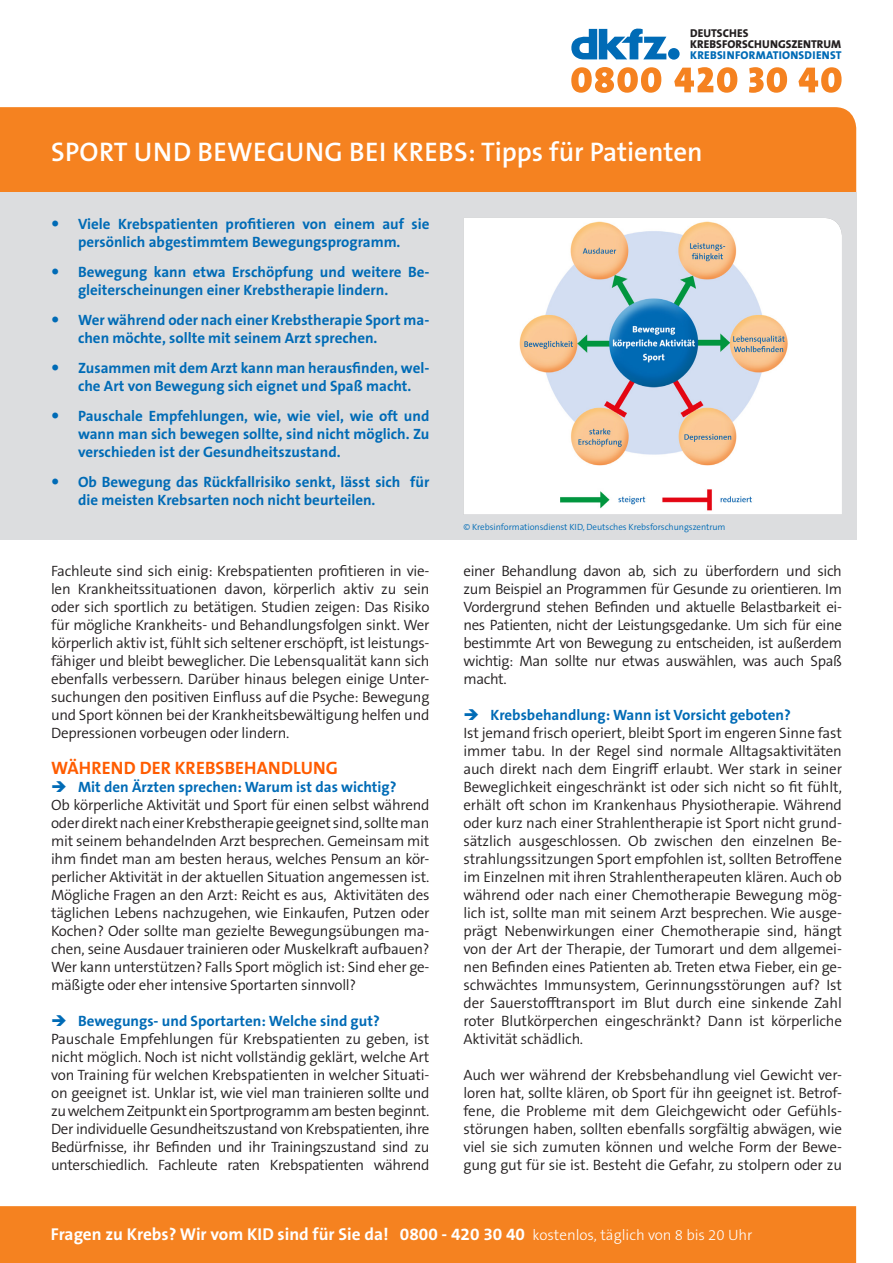
<style>
.page{position:relative;width:893px;height:1263px;background:#fff}
.page>*{position:absolute;margin:0;border:0;box-sizing:border-box;transform-origin:0 0}
.IBlatt_Überschrift{font:600 27px "The Sans B W6";letter-spacing:.01em;color:#fff}
.Headline_Orange_ls{font:700 18px "The Sans B W7";letter-spacing:.005em;color:#ff5c00}
.kurz_und_bündig_ohne{font:700 17.25px "The Sans B W7";color:#fff}
.Fließtext_ls{font:300 15px/18px "The Sans B W4";letter-spacing:-.015em;color:#231f20;text-align:justify}
.t1{font:700 15px/18px "The Sans B W7";color:#006bb6}
.t2{font:800 11.4px/11.4px "The Sans";letter-spacing:.005em;color:#231f20}
.Copyright{font:300 9px "The Sans B W4";letter-spacing:-.005em;color:#006bb6}
.s1{color:#006bb6}
.s2{font-family:"The Sans B W3";font-weight:300;font-size:15px}
</style>
<div class="page">
<div style="left:0;top:107px;width:856px;height:85px;background:#f58220"></div>
<div style="left:0;top:192px;width:856px;height:348px;background:#dcdddf"></div>
<svg style="left:571px;top:67px;width:271px;height:26px"></svg>
<div style="left:668px;top:48px;width:12px;height:12px;background:#006bb6;border-radius:50%"></div>
<svg style="left:571px;top:28px;width:95px;height:31px"></svg>
<div style="left:464px;top:218px;width:378px;height:296px;background:#fff"></div>
<div style="left:0;top:1206px;width:856px;height:57px;background:#f58220"></div>
<img style="left:508px;top:221px;width:290px;height:291px">
<p class="t2" style="left:690px;top:27px;width:153px">DEUTSCHES<br>KREBSFORSCHUNGSZENTRUM<br><span class="s1">KREBSINFORMATIONSDIENST</span></p>
<p class="IBlatt_Überschrift" style="left:51px;top:135px;width:653px">SPORT UND BEWEGUNG BEI KREBS: Tipps für Patienten</p>
<p class="t1" style="left:78px;top:215px;width:353px">Viele Krebspatienten profitieren von einem auf sie persönlich abgestimmtem Bewegungsprogramm.</p>
<p class="t1" style="left:78px;top:263px;width:353px">Bewegung kann etwa Erschöpfung und weitere Be&shy;gleiterscheinungen einer Krebstherapie lindern.</p>
<p class="t1" style="left:78px;top:311px;width:353px">Wer während oder nach einer Krebstherapie Sport ma&shy;chen möchte, sollte mit seinem Arzt sprechen.</p>
<p class="t1" style="left:78px;top:359px;width:353px">Zusammen mit dem Arzt kann man herausfinden, wel&shy;che Art von Bewegung sich eignet und Spaß macht.</p>
<p class="t1" style="left:78px;top:407px;width:353px;text-align:justify">Pauschale Empfehlungen, wie, wie viel, wie oft und wann man sich bewegen sollte, sind nicht möglich. Zu verschieden ist der Gesundheitszustand.</p>
<p class="t1" style="left:78px;top:473px;width:353px">Ob Bewegung das Rückfallrisiko senkt, lässt sich für die meisten Krebsarten noch nicht beurteilen.</p>
<p class="Fließtext_ls" style="left:51px;top:562px;width:380px">Fachleute sind sich einig: Krebspatienten profitieren in vie&shy;len Krankheitssituationen davon, körperlich aktiv zu sein oder sich sportlich zu betätigen. Studien zeigen: Das Risiko für mögliche Krankheits- und Behandlungsfolgen sinkt. Wer körperlich aktiv ist, fühlt sich seltener erschöpft, ist leistungs&shy;fähiger und bleibt beweglicher. Die Lebensqualität kann sich ebenfalls verbessern. Darüber hinaus belegen einige Unter&shy;suchungen den positiven Einfluss auf die Psyche: Bewegung und Sport können bei der Krankheitsbewältigung helfen und Depressionen vorbeugen oder lindern.</p>
<p class="Headline_Orange_ls" style="left:51px;top:756px;width:288px">WÄHREND DER KREBSBEHANDLUNG</p>
<p class="t1" style="left:78px;top:778px;width:320px">Mit den Ärzten sprechen: Warum ist das wichtig?</p>
<p class="Fließtext_ls" style="left:51px;top:796px;width:380px">Ob körperliche Aktivität und Sport für einen selbst während oder direkt nach einer Krebstherapie geeignet sind, sollte man mit seinem behandelnden Arzt besprechen. Gemeinsam mit ihm findet man am besten heraus, welches Pensum an kör&shy;perlicher Aktivität in der aktuellen Situation angemessen ist.<br>Mögliche Fragen an den Arzt: Reicht es aus, Aktivitäten des täglichen Lebens nachzugehen, wie Einkaufen, Putzen oder Kochen? Oder sollte man gezielte Bewegungsübungen ma&shy;chen, seine Ausdauer trainieren oder Muskelkraft aufbauen?<br>Wer kann unterstützen? Falls Sport möglich ist: Sind eher ge&shy;mäßigte oder eher intensive Sportarten sinnvoll?</p>
<p class="t1" style="left:78px;top:1012px;width:303px">Bewegungs- und Sportarten: Welche sind gut?</p>
<p class="Fließtext_ls" style="left:51px;top:1030px;width:380px">Pauschale Empfehlungen für Krebspatienten zu geben, ist nicht möglich. Noch ist nicht vollständig geklärt, welche Art von Training für welchen Krebspatienten in welcher Situati&shy;on geeignet ist. Unklar ist, wie viel man trainieren sollte und zu welchem Zeitpunkt ein Sportprogramm am besten beginnt.<br>Der individuelle Gesundheitszustand von Krebspatienten, ihre Bedürfnisse, ihr Befinden und ihr Trainingszustand sind zu unterschiedlich. Fachleute raten Krebspatienten während</p>
<p class="Copyright" style="left:463px;top:522px;width:264px">© Krebsinformationsdienst KID, Deutsches Krebsforschungszentrum</p>
<p class="Fließtext_ls" style="left:463px;top:562px;width:380px">einer Behandlung davon ab, sich zu überfordern und sich zum Beispiel an Programmen für Gesunde zu orientieren. Im Vordergrund stehen Befinden und aktuelle Belastbarkeit ei&shy;nes Patienten, nicht der Leistungsgedanke. Um sich für eine bestimmte Art von Bewegung zu entscheiden, ist außerdem wichtig: Man sollte nur etwas auswählen, was auch Spaß macht.</p>
<p class="t1" style="left:490px;top:706px;width:302px">Krebsbehandlung: Wann ist Vorsicht geboten?</p>
<p class="Fließtext_ls" style="left:463px;top:724px;width:380px">Ist jemand frisch operiert, bleibt Sport im engeren Sinne fast immer tabu. In der Regel sind normale Alltagsaktivitäten auch direkt nach dem Eingriff erlaubt. Wer stark in seiner Beweglichkeit eingeschränkt ist oder sich nicht so fit fühlt, erhält oft schon im Krankenhaus Physiotherapie. Während oder kurz nach einer Strahlentherapie ist Sport nicht grund&shy;sätzlich ausgeschlossen. Ob zwischen den einzelnen Be&shy;strahlungssitzungen Sport empfohlen ist, sollten Betroffene im Einzelnen mit ihren Strahlentherapeuten klären. Auch ob während oder nach einer Chemotherapie Bewegung mög&shy;lich ist, sollte man mit seinem Arzt besprechen. Wie ausge&shy;prägt Nebenwirkungen einer Chemotherapie sind, hängt von der Art der Therapie, der Tumorart und dem allgemei&shy;nen Befinden eines Patienten ab. Treten etwa Fieber, ein ge&shy;schwächtes Immunsystem, Gerinnungsstörungen auf? Ist der Sauerstofftransport im Blut durch eine sinkende Zahl roter Blutkörperchen eingeschränkt? Dann ist körperliche Aktivität schädlich.</p>
<p class="Fließtext_ls" style="left:463px;top:1066px;width:380px">Auch wer während der Krebsbehandlung viel Gewicht ver&shy;loren hat, sollte klären, ob Sport für ihn geeignet ist. Betrof&shy;fene, die Probleme mit dem Gleichgewicht oder Gefühls&shy;störungen haben, sollten ebenfalls sorgfältig abwägen, wie viel sie sich zumuten können und welche Form der Bewe&shy;gung gut für sie ist. Besteht die Gefahr, zu stolpern oder zu</p>
<p class="kurz_und_bündig_ohne" style="left:51px;top:1223px;width:703px">Fragen zu Krebs? Wir vom KID sind für Sie da! 0800 - 420 30 40 <span class="s2">kostenlos, täglich von 8 bis 20 Uhr</span></p>
</div>
